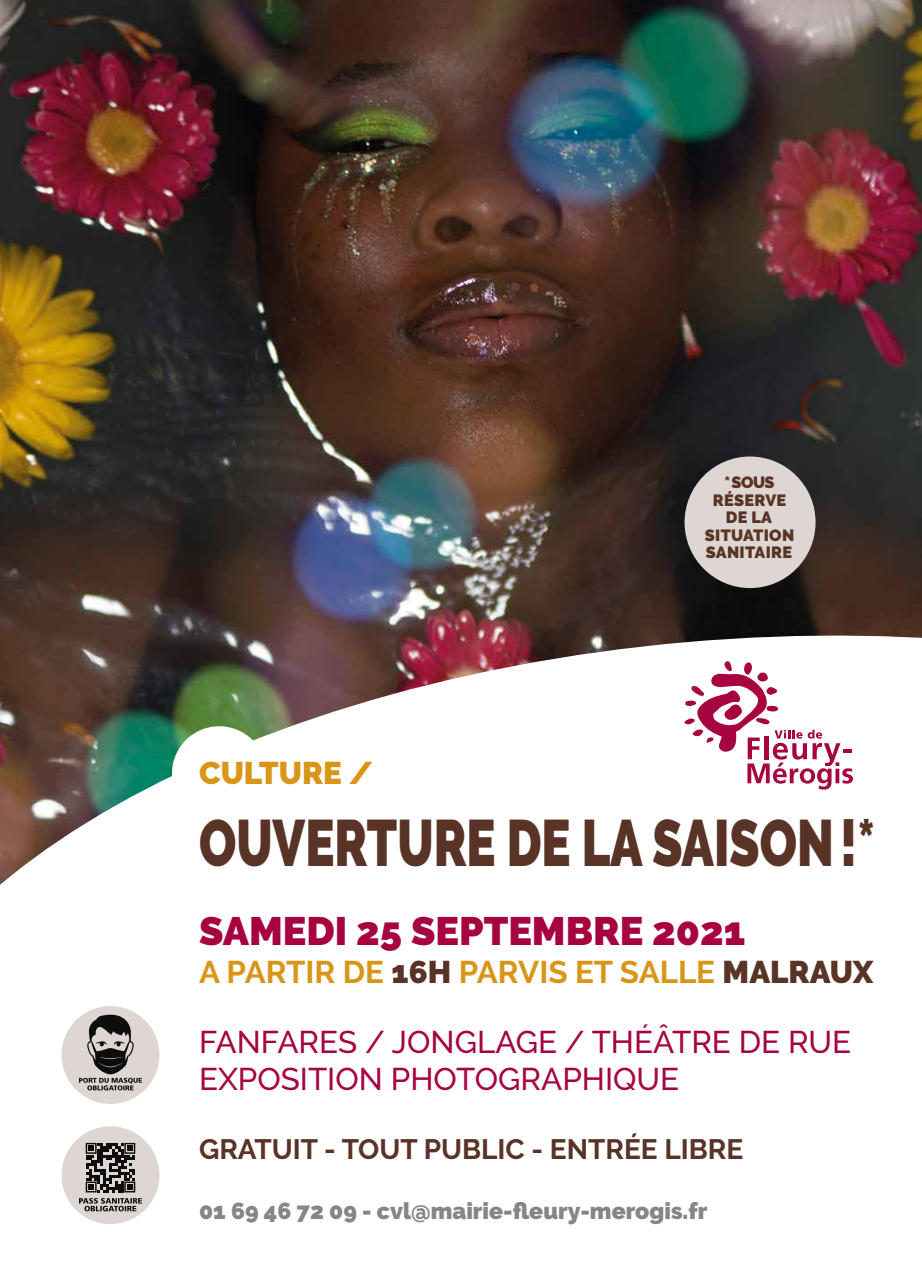
<style>
.page{position:relative;width:922px;height:1276px;background:#fff}
.page>*{position:absolute;margin:0;border:0;box-sizing:border-box;transform-origin:0 0}
.t1{font:900 65.38px "Raleway";color:#593325;scale:.75 1}
.t2{font:900 39.5px "Raleway";color:#a6033f}
.t3{font:500 31.25px/37.5px "Raleway";color:#a6033f}
.t4{font:700 31.25px "Raleway";color:#d99518}
.t5{font:900 31.25px "Raleway";color:#d99518}
.t6{font:700 28px "Raleway";color:#593325}
.t7{font:900 23px "Raleway";color:#868686}
.t8{font:900 16.25px/17.5px "Raleway";letter-spacing:.02em;color:#593325;text-align:center}
.s1{font-weight:900;color:#593325}
</style>
<div class="page">
<img style="left:0;top:0;width:921px;height:600px">
<svg style="left:0;top:600px;width:921px;height:624px"></svg>
<div style="left:61px;top:1006px;width:98px;height:98px;background:#ded6d3;border-radius:50%"></div>
<svg style="left:79px;top:1014px;width:63px;height:76px"></svg>
<div style="left:61px;top:1126px;width:98px;height:98px;background:#ded6d3;border-radius:50%"></div>
<svg style="left:79px;top:1198px;width:63px;height:13px"></svg>
<svg style="left:86px;top:1143px;width:49px;height:49px"></svg>
<div style="left:172px;top:726px;width:94px;height:95px;background:#fff;border-radius:50%"></div>
<svg style="left:684px;top:661px;width:168px;height:128px"></svg>
<div style="left:684px;top:456px;width:131px;height:132px;background:#ded6d3;border-radius:50%"></div>
<p class="t8" style="left:704px;top:473px;width:91px">*SOUS<br>RÉSERVE<br>DE LA<br>SITUATION<br>SANITAIRE</p>
<p class="t5" style="left:199px;top:755px;width:176px">CULTURE /</p>
<h1 class="t1" style="left:199px;top:805px;width:902px">OUVERTURE DE LA SAISON!*</h1>
<p class="t2" style="left:199px;top:908px;width:548px">SAMEDI 25 SEPTEMBRE 2021</p>
<p class="t4" style="left:199px;top:954px;width:675px">A PARTIR DE <span class="s1">16H</span> PARVIS ET SALLE <span class="s1">MALRAUX</span></p>
<p class="t3" style="left:199px;top:1022px;width:653px">FANFARES / JONGLAGE / THÉÂTRE DE RUE<br>EXPOSITION PHOTOGRAPHIQUE</p>
<p class="t6" style="left:199px;top:1133px;width:545px">GRATUIT - TOUT PUBLIC - ENTRÉE LIBRE</p>
<p class="t7" style="left:199px;top:1197px;width:509px">01 69 46 72 09 - cvl@mairie-fleury-merogis.fr</p>
</div>
